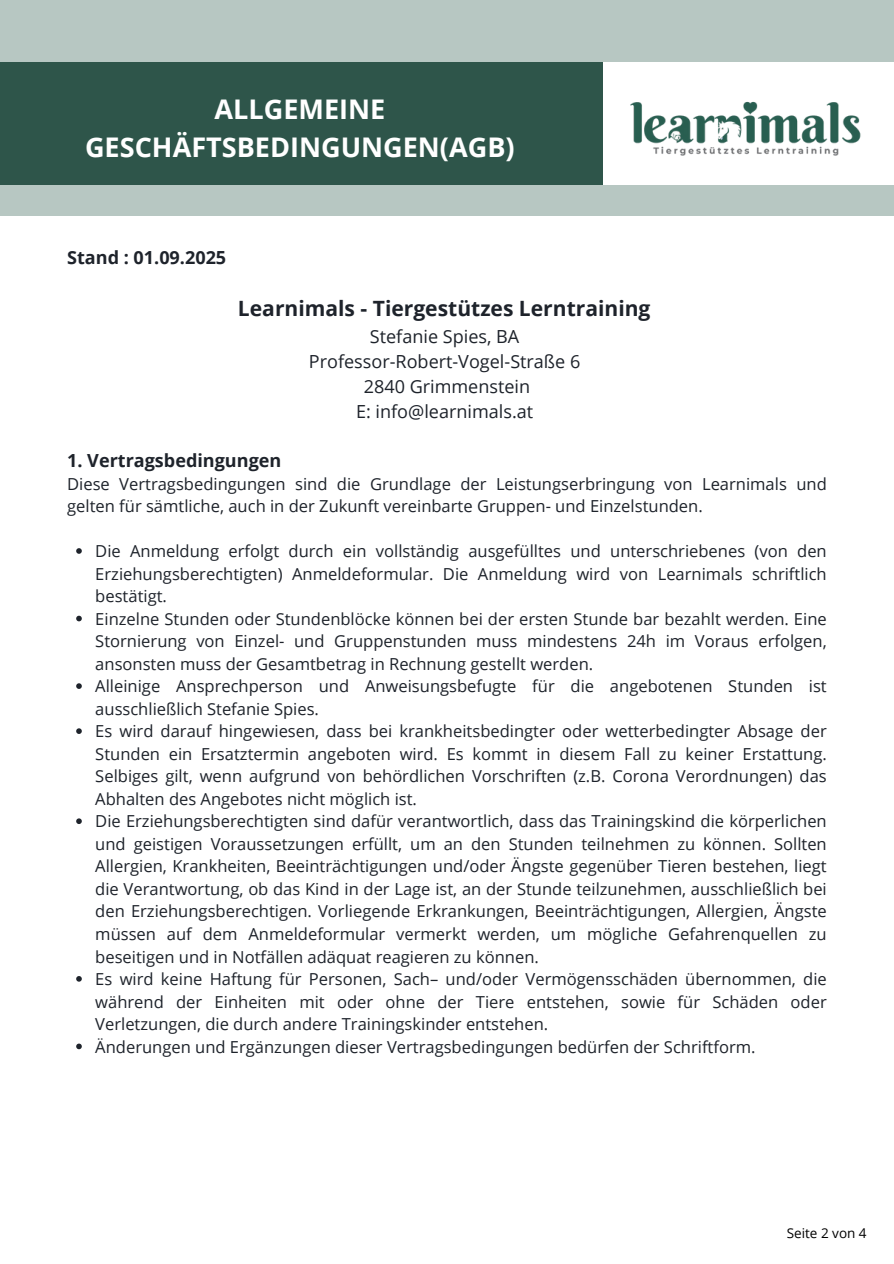
<style>
.page{position:relative;width:894px;height:1264px;background:#fff}
.page>*{position:absolute;margin:0;border:0;box-sizing:border-box;transform-origin:0 0}
.t1{font:700 27px/37.2px "Open Sans";color:#fff;text-align:center}
.t2{font:700 21px "Open Sans";color:#1e232b}
.t3{font:18px/24.8px "Open Sans";color:#1e232b;text-align:center}
.t4{font:700 18px "Open Sans";color:#1e232b}
.t5{font:16.5px/22.5px "Open Sans";color:#1e232b}
.t6{font:13.5px "Open Sans";color:#000}
</style>
<div class="page">
<div style="left:0;top:0;width:893px;height:216px;background:#b7c7c2"></div>
<div style="left:0;top:62px;width:694px;height:123px;background:#2e554a"></div>
<div style="left:603px;top:62px;width:290px;height:123px;background:#fff"></div>
<img style="left:630px;top:101px;width:231px;height:55px">
<svg style="left:76px;top:548px;width:6px;height:6px"></svg>
<svg style="left:76px;top:615px;width:6px;height:6px"></svg>
<svg style="left:76px;top:683px;width:6px;height:6px"></svg>
<svg style="left:76px;top:728px;width:6px;height:6px"></svg>
<svg style="left:76px;top:818px;width:6px;height:6px"></svg>
<svg style="left:76px;top:976px;width:6px;height:5px"></svg>
<svg style="left:76px;top:1043px;width:6px;height:6px"></svg>
<h1 class="t1" style="left:85px;top:90px;width:431px">ALLGEMEINE<br>GESCHÄFTSBEDINGUNGEN(AGB)</h1>
<p class="t4" style="left:67px;top:245px;width:160px">Stand : 01.09.2025</p>
<p class="t2" style="left:238px;top:294px;width:414px">Learnimals - Tiergestützes Lerntraining</p>
<p class="t3" style="left:309px;top:324px;width:273px">Stefanie Spies, BA<br>Professor-Robert-Vogel-Straße 6<br>2840 Grimmenstein<br>E: info@learnimals.at</p>
<p class="t4" style="left:67px;top:448px;width:216px">1. Vertragsbedingungen</p>
<p class="t5" style="left:67px;top:472px;width:761px">Diese Vertragsbedingungen sind die Grundlage der Leistungserbringung von Learnimals und gelten für sämtliche, auch in der Zukunft vereinbarte Gruppen- und Einzelstunden.</p>
<p class="t5" style="left:95px;top:539px;width:732px">Die Anmeldung erfolgt durch ein vollständig ausgefülltes und unterschriebenes (von den Erziehungsberechtigten) Anmeldeformular. Die Anmeldung wird von Learnimals schriftlich bestätigt.<br>Einzelne Stunden oder Stundenblöcke können bei der ersten Stunde bar bezahlt werden. Eine Stornierung von Einzel- und Gruppenstunden muss mindestens 24h im Voraus erfolgen, ansonsten muss der Gesamtbetrag in Rechnung gestellt werden.<br>Alleinige Ansprechperson und Anweisungsbefugte für die angebotenen Stunden ist ausschließlich Stefanie Spies.<br>Es wird darauf hingewiesen, dass bei krankheitsbedingter oder wetterbedingter Absage der Stunden ein Ersatztermin angeboten wird. Es kommt in diesem Fall zu keiner Erstattung.<br>Selbiges gilt, wenn aufgrund von behördlichen Vorschriften (z.B. Corona Verordnungen) das Abhalten des Angebotes nicht möglich ist.<br>Die Erziehungsberechtigten sind dafür verantwortlich, dass das Trainingskind die körperlichen und geistigen Voraussetzungen erfüllt, um an den Stunden teilnehmen zu können. Sollten Allergien, Krankheiten, Beeinträchtigungen und/oder Ängste gegenüber Tieren bestehen, liegt die Verantwortung, ob das Kind in der Lage ist, an der Stunde teilzunehmen, ausschließlich bei den Erziehungsberechtigen. Vorliegende Erkrankungen, Beeinträchtigungen, Allergien, Ängste müssen auf dem Anmeldeformular vermerkt werden, um mögliche Gefahrenquellen zu beseitigen und in Notfällen adäquat reagieren zu können.<br>Es wird keine Haftung für Personen, Sach– und/oder Vermögensschäden übernommen, die während der Einheiten mit oder ohne der Tiere entstehen, sowie für Schäden oder Verletzungen, die durch andere Trainingskinder entstehen.<br>Änderungen und Ergänzungen dieser Vertragsbedingungen bedürfen der Schriftform.</p>
<p class="t6" style="left:786px;top:1223px;width:81px">Seite 2 von 4</p>
</div>
